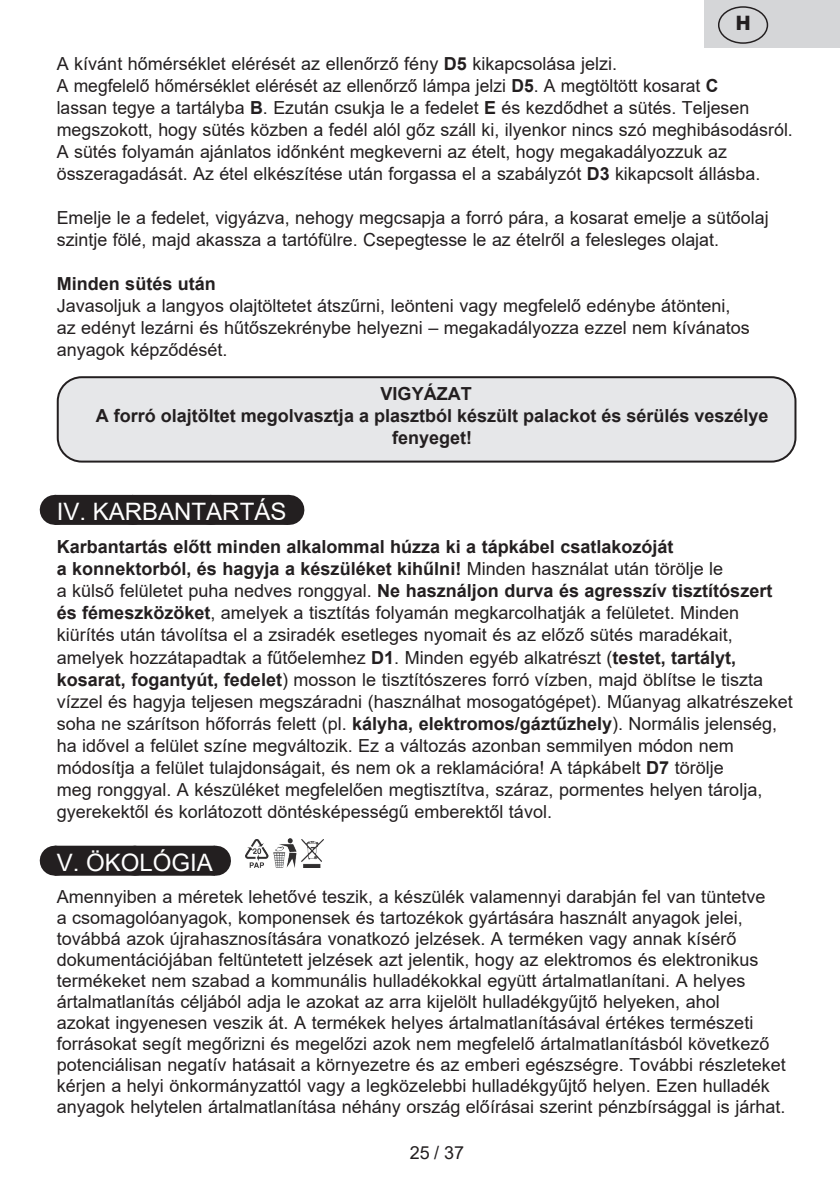
<style>
.page{position:relative;width:840px;height:1191px;background:#fff}
.page>*{position:absolute;margin:0;border:0;box-sizing:border-box;transform-origin:0 0}
.t1{font:24px "Arial";color:#fff}
.t2{font:800 20px "Helvetica Neue OT";color:#231f20}
.t3{font:18px/22px "Arial";color:#231f20}
.t4{font:700 18px "Arial";color:#231f20}
.s1{font-weight:700}
</style>
<div class="page">
<div style="left:55px;top:495px;width:233px;height:30px;background:#231f20"></div>
<svg style="left:136px;top:524px;width:113px;height:1px"></svg>
<hr style="left:288px;top:495px;width:1px;height:30px;background:#231f20">
<div style="left:55px;top:845px;width:160px;height:30px;background:#231f20"></div>
<svg style="left:135px;top:845px;width:40px;height:1px"></svg>
<hr style="left:215px;top:845px;width:1px;height:30px;background:#231f20">
<div style="left:58px;top:377px;width:737px;height:84px;background:#e6e7e9;border-radius:24px"></div>
<div style="left:57px;top:376px;width:739px;height:86px;border:2px solid #231f20;border-radius:24px"></div>
<img style="left:246px;top:838px;width:78px;height:29px">
<div style="left:704px;top:0;width:135px;height:48px;background:#d5d6d8"></div>
<div style="left:717px;top:6px;width:50px;height:38px;border:1px solid #231f20;border-radius:50%"></div>
<p class="t2" style="left:735px;top:11px;width:16px">H</p>
<p class="t3" style="left:57px;top:52px;width:737px">A kívánt hőmérséklet elérését az ellenőrző fény <span class="s1">D5</span> kikapcsolása jelzi.<br>A megfelelő hőmérséklet elérését az ellenőrző lámpa jelzi <span class="s1">D5</span>. A megtöltött kosarat <span class="s1">C<br></span>lassan tegye a tartályba <span class="s1">B</span>. Ezután csukja le a fedelet <span class="s1">E</span> és kezdődhet a sütés. Teljesen megszokott, hogy sütés közben a fedél alól gőz száll ki, ilyenkor nincs szó meghibásodásról.<br>A sütés folyamán ajánlatos időnként megkeverni az ételt, hogy megakadályozzuk az összeragadását. Az étel elkészítése után forgassa el a szabályzót <span class="s1">D3</span> kikapcsolt állásba.</p>
<p class="t3" style="left:57px;top:206px;width:713px">Emelje le a fedelet, vigyázva, nehogy megcsapja a forró pára, a kosarat emelje a sütőolaj szintje fölé, majd akassza a tartófülre. Csepegtesse le az ételről a felesleges olajat.</p>
<p class="t4" style="left:57px;top:271px;width:161px">Minden sütés után</p>
<p class="t3" style="left:57px;top:294px;width:694px">Javasoljuk a langyos olajtöltetet átszűrni, leönteni vagy megfelelő edénybe átönteni, az edényt lezárni és hűtőszekrénybe helyezni – megakadályozza ezzel nem kívánatos anyagok képződését.</p>
<p class="t4" style="left:380px;top:381px;width:93px">VIGYÁZAT</p>
<p class="t4" style="left:96px;top:403px;width:674px">A forró olajtöltet megolvasztja a plasztból készült palackot és sérülés veszélye</p>
<p class="t4" style="left:392px;top:425px;width:82px">fenyeget!</p>
<h1 class="t1" style="left:57px;top:495px;width:231px">IV. KARBANTARTÁS</h1>
<p class="t3" style="left:57px;top:536px;width:737px"><span class="s1">Karbantartás előtt minden alkalommal húzza ki a tápkábel csatlakozóját<br>a konnektorból, és hagyja a készüléket kihűlni!</span> Minden használat után törölje le<br>a külső felületet puha nedves ronggyal. <span class="s1">Ne használjon durva és agresszív tisztítószert és fémeszközöket</span>, amelyek a tisztítás folyamán megkarcolhatják a felületet. Minden kiürítés után távolítsa el a zsiradék esetleges nyomait és az előző sütés maradékait, amelyek hozzátapadtak a fűtőelemhez <span class="s1">D1</span>. Minden egyéb alkatrészt (<span class="s1">testet, tartályt, kosarat, fogantyút, fedelet</span>) mosson le tisztítószeres forró vízben, majd öblítse le tiszta vízzel és hagyja teljesen megszáradni (használhat mosogatógépet). Műanyag alkatrészeket soha ne szárítson hőforrás felett (pl. <span class="s1">kályha, elektromos/gáztűzhely</span>). Normális jelenség, ha idővel a felület színe megváltozik. Ez a változás azonban semmilyen módon nem módosítja a felület tulajdonságait, és nem ok a reklamációra! A tápkábelt <span class="s1">D7</span> törölje<br>meg ronggyal. A készüléket megfelelően megtisztítva, száraz, pormentes helyen tárolja, gyerekektől és korlátozott döntésképességű emberektől távol.</p>
<h1 class="t1" style="left:57px;top:846px;width:158px">V. ÖKOLÓGIA</h1>
<p class="t3" style="left:57px;top:886px;width:730px;line-height:21px">Amennyiben a méretek lehetővé teszik, a készülék valamennyi darabján fel van tüntetve<br>a csomagolóanyagok, komponensek és tartozékok gyártására használt anyagok jelei, továbbá azok újrahasznosítására vonatkozó jelzések. A terméken vagy annak kísérő dokumentációjában feltüntetett jelzések azt jelentik, hogy az elektromos és elektronikus termékeket nem szabad a kommunális hulladékokkal együtt ártalmatlanítani. A helyes ártalmatlanítás céljából adja le azokat az arra kijelölt hulladékgyűjtő helyeken, ahol<br>azokat ingyenesen veszik át. A termékek helyes ártalmatlanításával értékes természeti forrásokat segít megőrizni és megelőzi azok nem megfelelő ártalmatlanításból következő potenciálisan negatív hatásait a környezetre és az emberi egészségre. További részleteket kérjen a helyi önkormányzattól vagy a legközelebbi hulladékgyűjtő helyen. Ezen hulladék anyagok helytelen ártalmatlanítása néhány ország előírásai szerint pénzbírsággal is járhat.</p>
<p class="t3" style="left:410px;top:1141px;width:56px">25 / 37</p>
</div>
